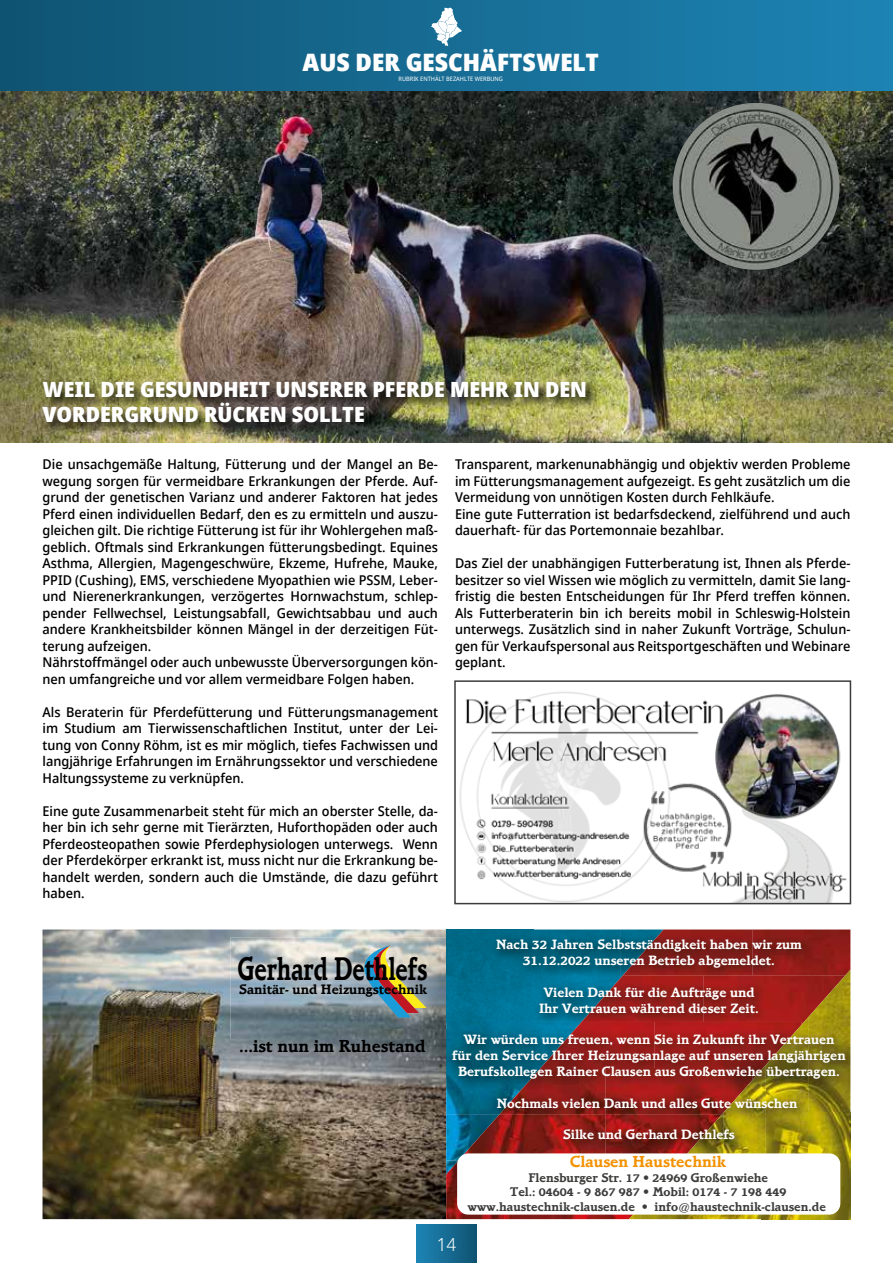
<style>
.page{position:relative;width:893px;height:1263px;background:#fff}
.page>*{position:absolute;margin:0;border:0;box-sizing:border-box;transform-origin:0 0}
.t1{font:31.95px "Bramley AT Bold";color:#000;scale:.72 1}
.t2{font:900 24px "Avrile Sans";color:#fff}
.t3{font:900 21px/25.2px "Avrile Sans";color:#fff}
.t4{font:300 18px "Avrile Sans";color:#fff}
.t5{font:16.95px "Bramley AT Bold";color:#000}
.t6{font:15.6px "Bramley AT Bold";color:#f39200}
.t7{font:500 13.5px/16.5px "Avrile Sans";color:#000;text-align:justify}
.t8{font:13.35px "Bramley AT Bold";color:#000}
.t9{font:13.2px/15.9px "Bramley AT Bold";color:#fff;text-align:center}
.t10{font:12.3px/14.7px "Bramley AT Bold";color:#3c3c3b;text-align:center}
.t11{font:6px "Avrile Sans";color:#fff}
</style>
<div class="page">
<div style="left:417px;top:1225px;width:59px;height:38px;background:linear-gradient(to right,#1d84b5,#105472)"></div>
<div style="left:0;top:0;width:893px;height:91px;background:linear-gradient(to right,#105472,#1d84b5)"></div>
<svg style="left:431px;top:8px;width:31px;height:38px"></svg>
<img style="left:0;top:91px;width:893px;height:352px">
<div style="left:41px;top:379px;width:558px;height:57px;background:#000;opacity:.86"></div>
<img style="left:673px;top:103px;width:167px;height:167px;border-radius:83px">
<img style="left:459px;top:692px;width:388px;height:209px">
<div style="left:454px;top:680px;width:397px;height:224px;border:2px solid #3c3c3b"></div>
<img style="left:43px;top:929px;width:403px;height:290px">
<img style="left:230px;top:937px;width:216px;height:141px">
<img style="left:231px;top:1030px;width:215px;height:9px">
<svg style="left:364px;top:945px;width:63px;height:72px;background:#9f9f91"></svg>
<img style="left:446px;top:1160px;width:183px;height:59px">
<img style="left:629px;top:1160px;width:221px;height:59px">
<img style="left:446px;top:929px;width:174px;height:93px">
<img style="left:620px;top:929px;width:3px;height:46px">
<img style="left:446px;top:1022px;width:87px;height:92px">
<img style="left:533px;top:1022px;width:7px;height:46px">
<img style="left:446px;top:1114px;width:13px;height:46px">
<img style="left:623px;top:929px;width:227px;height:46px">
<img style="left:581px;top:975px;width:227px;height:47px">
<img style="left:540px;top:1022px;width:226px;height:46px">
<img style="left:499px;top:1068px;width:224px;height:46px">
<img style="left:459px;top:1114px;width:222px;height:43px">
<img style="left:808px;top:970px;width:42px;height:190px">
<img style="left:766px;top:1017px;width:42px;height:136px">
<img style="left:723px;top:1065px;width:43px;height:88px">
<img style="left:681px;top:1113px;width:42px;height:40px">
<div style="left:457px;top:1153px;width:383px;height:61px;background:#fff;border-radius:11px"></div>
<hr style="left:892px;top:0;width:1px;height:91px;background:#1c83b4">
<h2 class="t2" style="left:302px;top:44px;width:298px">AUS DER GESCHÄFTSWELT</h2>
<p class="t11" style="left:398px;top:74px;width:106px">RUBRIK ENTHÄLT BEZAHLTE WERBUNG</p>
<h3 class="t3" style="left:43px;top:376px;width:546px">WEIL DIE GESUNDHEIT UNSERER PFERDE MEHR IN DEN<br>VORDERGRUND RÜCKEN SOLLTE</h3>
<p class="t7" style="left:43px;top:457px;width:397px;text-align:left">Die unsachgemäße Haltung, Fütterung und der Mangel an Be&shy;wegung sorgen für vermeidbare Erkrankungen der Pferde. Auf&shy;grund der genetischen Varianz und anderer Faktoren hat jedes Pferd einen individuellen Bedarf, den es zu ermitteln und auszu&shy;gleichen gilt. Die richtige Fütterung ist für ihr Wohlergehen maß&shy;geblich. Oftmals sind Erkrankungen fütterungsbedingt. Equines Asthma, Allergien, Magengeschwüre, Ekzeme, Hufrehe, Mauke, PPID (Cushing), EMS, verschiedene Myopathien wie PSSM, Leber&shy;und Nierenerkrankungen, verzögertes Hornwachstum, schlep&shy;pender Fellwechsel, Leistungsabfall, Gewichtsabbau und auch andere Krankheitsbilder können Mängel in der derzeitigen Füt&shy;terung aufzeigen.<br>Nährstoffmängel oder auch unbewusste Überversorgungen kön&shy;nen umfangreiche und vor allem vermeidbare Folgen haben.</p>
<p class="t7" style="left:43px;top:704px;width:397px">Als Beraterin für Pferdefütterung und Fütterungsmanagement im Studium am Tierwissenschaftlichen Institut, unter der Lei&shy;tung von Conny Röhm, ist es mir möglich, tiefes Fachwissen und langjährige Erfahrungen im Ernährungssektor und verschiedene Haltungssysteme zu verknüpfen.</p>
<p class="t7" style="left:43px;top:803px;width:397px">Eine gute Zusammenarbeit steht für mich an oberster Stelle, da&shy;her bin ich sehr gerne mit Tierärzten, Huforthopäden oder auch Pferdeosteopathen sowie Pferdephysiologen unterwegs. Wenn der Pferdekörper erkrankt ist, muss nicht nur die Erkrankung be&shy;handelt werden, sondern auch die Umstände, die dazu geführt haben.</p>
<p class="t7" style="left:455px;top:456px;width:397px;text-align:left">Transparent, markenunabhängig und objektiv werden Probleme im Fütterungsmanagement aufgezeigt. Es geht zusätzlich um die Vermeidung von unnötigen Kosten durch Fehlkäufe.<br>Eine gute Futterration ist bedarfsdeckend, zielführend und auch dauerhaft- für das Portemonnaie bezahlbar.</p>
<p class="t7" style="left:455px;top:555px;width:397px">Das Ziel der unabhängigen Futterberatung ist, Ihnen als Pferde&shy;besitzer so viel Wissen wie möglich zu vermitteln, damit Sie lang&shy;fristig die besten Entscheidungen für Ihr Pferd treffen können.<br>Als Futterberaterin bin ich bereits mobil in Schleswig-Holstein unterwegs. Zusätzlich sind in naher Zukunft Vorträge, Schulun&shy;gen für Verkaufspersonal aus Reitsportgeschäften und Webinare geplant.</p>
<h1 class="t1" style="left:238px;top:949px;width:265px">Gerhard Dethlefs</h1>
<p class="t8" style="left:239px;top:981px;width:190px">Sanitär- und Heizungstechnik</p>
<p class="t5" style="left:239px;top:1036px;width:188px">...ist nun im Ruhestand</p>
<p class="t9" style="left:496px;top:937px;width:307px">Nach 32 Jahren Selbstständigkeit haben wir zum<br>31.12.2022 unseren Betrieb abgemeldet.</p>
<p class="t9" style="left:539px;top:984px;width:221px">Vielen Dank für die Aufträge und<br>Ihr Vertrauen während dieser Zeit.</p>
<p class="t9" style="left:452px;top:1032px;width:395px">Wir würden uns freuen, wenn Sie in Zukunft ihr Vertrauen für den Service Ihrer Heizungsanlage auf unseren langjährigen<br>Berufskollegen Rainer Clausen aus Großenwiehe übertragen.</p>
<p class="t9" style="left:497px;top:1095px;width:302px">Nochmals vielen Dank und alles Gute wünschen</p>
<p class="t9" style="left:563px;top:1127px;width:173px">Silke und Gerhard Dethlefs</p>
<p class="t6" style="left:570px;top:1152px;width:158px">Clausen Haustechnik</p>
<p class="t10" style="left:467px;top:1170px;width:360px">Flensburger Str. 17 • 24969 Großenwiehe<br>Tel.: 04604 - 9 867 987 • Mobil: 0174 - 7 198 449 www.haustechnik-clausen.de • info@haustechnik-clausen.de</p>
<h3 class="t4" style="left:437px;top:1232px;width:21px">14</h3>
</div>
